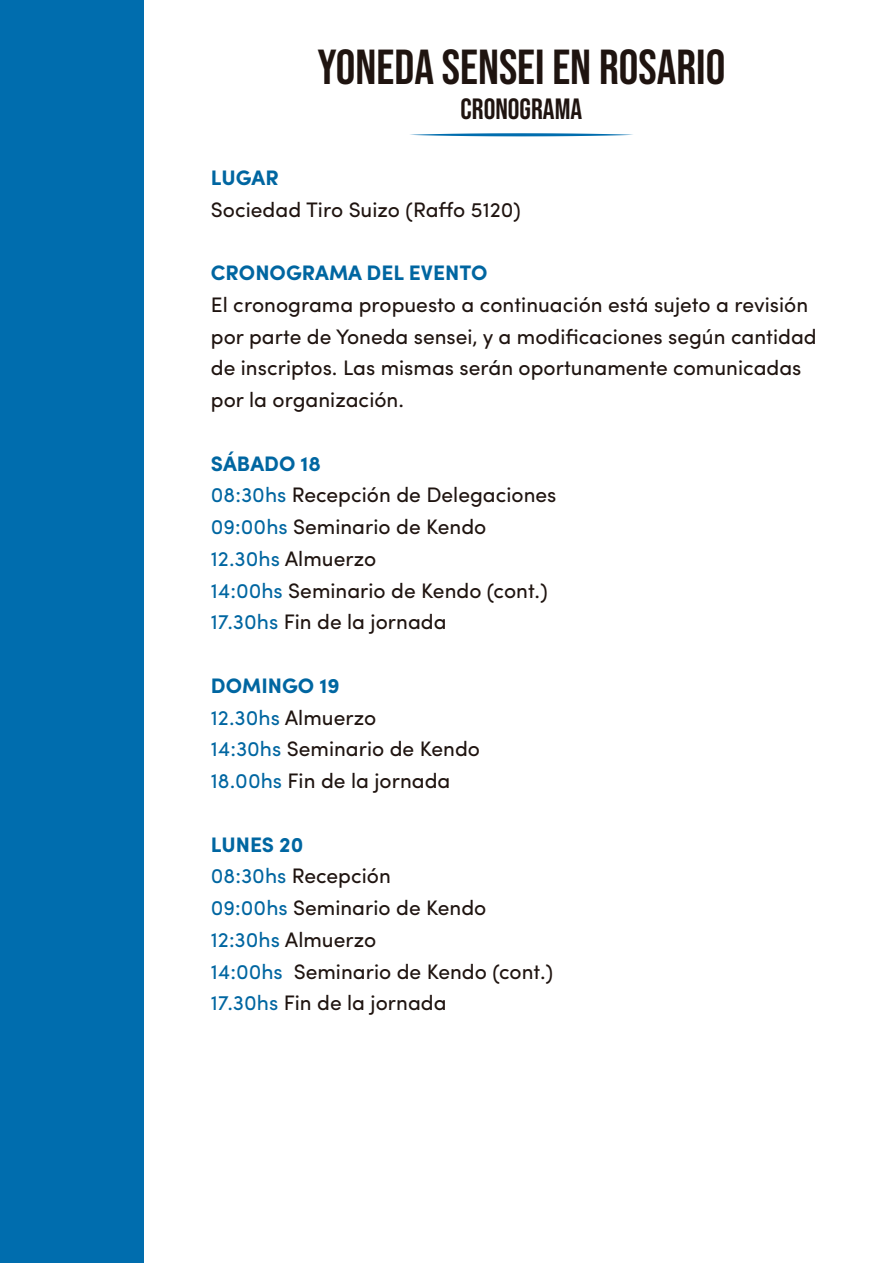
<style>
.page{position:relative;width:893px;height:1263px;background:#fff}
.page>*{position:absolute;margin:0;border:0;box-sizing:border-box;transform-origin:0 0}
.t1{font:49.2px "Bebas Neue";color:#1f1410}
.t2{font:29.25px "Bebas Neue";color:#1f1410}
.t3{font:21px/31.8px "Sofia Pro";color:#1f1410}
.t4{font:700 21px "Sofia Pro";color:#0066a1}
.s1{font-weight:700;color:#0066a1}
.s2{color:#0066a1}
</style>
<div class="page">
<svg style="left:410px;top:133px;width:223px;height:3px"></svg>
<div style="left:0;top:0;width:143px;height:1263px;background:#006dae"></div>
<h1 class="t1" style="left:317px;top:39px;width:409px">YONEDA SENSEI EN ROSARIO</h1>
<h2 class="t2" style="left:461px;top:92px;width:123px">CRONOGRAMA</h2>
<p class="t4" style="left:211px;top:161px;width:69px">LUGAR</p>
<p class="t3" style="left:211px;top:192px;width:311px">Sociedad Tiro Suizo (Raffo 5120)</p>
<p class="t4" style="left:211px;top:257px;width:278px">CRONOGRAMA DEL EVENTO</p>
<p class="t3" style="left:211px;top:287px;width:607px">El cronograma propuesto a continuación está sujeto a revisión por parte de Yoneda sensei, y a modificaciones según cantidad de inscriptos. Las mismas serán oportunamente comunicadas por la organización.</p>
<p class="t3" style="left:211px;top:446px;width:347px"><span class="s1">SÁBADO 18<br></span><span class="s2">08:30hs</span> Recepción de Delegaciones<br><span class="s2">09:00hs</span> Seminario de Kendo<br><span class="s2">12.30hs</span> Almuerzo<br><span class="s2">14:00hs</span> Seminario de Kendo (cont.)<br><span class="s2">17.30hs</span> Fin de la jornada</p>
<p class="t3" style="left:211px;top:668px;width:271px"><span class="s1">DOMINGO 19<br></span><span class="s2">12.30hs</span> Almuerzo<br><span class="s2">14:30hs</span> Seminario de Kendo<br><span class="s2">18.00hs</span> Fin de la jornada</p>
<p class="t3" style="left:211px;top:827px;width:344px"><span class="s1">LUNES 20<br></span><span class="s2">08:30hs</span> Recepción<br><span class="s2">09:00hs</span> Seminario de Kendo<br><span class="s2">12:30hs</span> Almuerzo<br><span class="s2">14:00hs</span> Seminario de Kendo (cont.)<br><span class="s2">17.30hs</span> Fin de la jornada</p>
</div>
